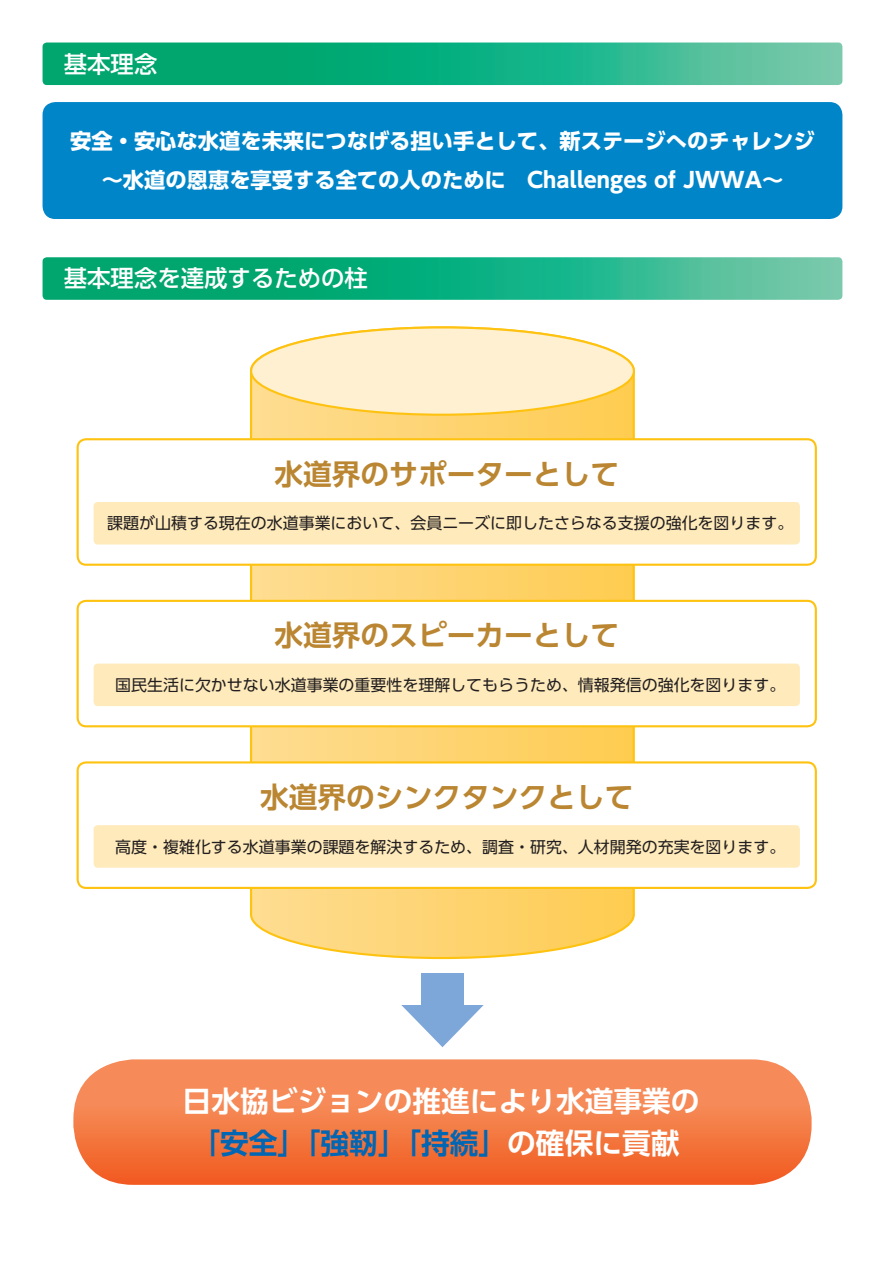
<style>
.page{position:relative;width:885px;height:1263px;background:#fff}
.page>*{position:absolute;margin:0;border:0;box-sizing:border-box;transform-origin:0 0}
.t1{font:700 28.65px "UD Shin Go Pr 6 N De";color:#ba8632}
.t2{font:700 28.65px/42.5px "UD Shin Go Pr 6 N De";color:#fff;text-align:center}
.t3{font:500 23.4px "UD Shin Go Pro";color:#fff}
.t4{font:700 21.3px/38.2px "UD Shin Go Pro";color:#fff;text-align:center}
.t5{font:15.9px "UD Shin Go Pr 6 N";color:#231f20}
.s1{color:#0166b3}
</style>
<div class="page">
<svg style="left:249px;top:326px;width:386px;height:634px;background:#fed87d"></svg>
<div style="left:251px;top:327px;width:382px;height:88px;background:#fef0d0;border-radius:50%"></div>
<div style="left:78px;top:439px;width:737px;height:126px;background:#fff;border-radius:9px"></div>
<div style="left:94px;top:502px;width:705px;height:42px;background:#feeaba;border-radius:4px"></div>
<div style="left:77px;top:438px;width:739px;height:128px;border:2px solid #fec210;border-radius:9px"></div>
<div style="left:78px;top:601px;width:737px;height:125px;background:#fff;border-radius:9px"></div>
<div style="left:94px;top:664px;width:705px;height:42px;background:#feeaba;border-radius:4px"></div>
<div style="left:77px;top:600px;width:739px;height:127px;border:2px solid #fec210;border-radius:9px"></div>
<div style="left:78px;top:762px;width:737px;height:126px;background:#fff;border-radius:9px"></div>
<div style="left:94px;top:825px;width:705px;height:43px;background:#feeaba;border-radius:4px"></div>
<div style="left:77px;top:761px;width:739px;height:128px;border:2px solid #fec210;border-radius:9px"></div>
<svg style="left:43px;top:43px;width:799px;height:42px;background:#1db183"></svg>
<div style="left:43px;top:102px;width:799px;height:117px;background:#0085c9;border-radius:13px"></div>
<svg style="left:43px;top:257px;width:799px;height:43px;background:#1fb284"></svg>
<div style="left:421px;top:973px;width:42px;height:43px;background:#7ca7d8"></div>
<svg style="left:401px;top:1005px;width:82px;height:42px"></svg>
<svg style="left:73px;top:1059px;width:738px;height:126px;background:#f47f4b"></svg>
<h2 class="t3" style="left:64px;top:45px;width:95px">基本理念</h2>
<h3 class="t4" style="left:70px;top:122px;width:746px">安全・安心な水道を未来につなげる担い手として、新ステージへのチャレンジ～水道の恩恵を享受する全ての人のために　Challenges of JWWA～</h3>
<h2 class="t3" style="left:64px;top:260px;width:306px">基本理念を達成するための柱</h2>
<h1 class="t1" style="left:274px;top:450px;width:346px">水道界のサポーターとして</h1>
<p class="t5" style="left:107px;top:510px;width:687px">課題が山積する現在の水道事業において、会員ニーズに即したさらなる支援の強化を図ります。</p>
<h1 class="t1" style="left:274px;top:612px;width:346px">水道界のスピーカーとして</h1>
<p class="t5" style="left:115px;top:672px;width:671px">国民生活に欠かせない水道事業の重要性を理解してもらうため、情報発信の強化を図ります。</p>
<h1 class="t1" style="left:260px;top:774px;width:375px">水道界のシンクタンクとして</h1>
<p class="t5" style="left:115px;top:833px;width:671px">高度・複雑化する水道事業の課題を解決するため、調査・研究、人材開発の充実を図ります。</p>
<h1 class="t2" style="left:183px;top:1079px;width:518px">日水協ビジョンの推進により水道事業の<span class="s1">「安全」「強靭」「持続」</span>の確保に貢献</h1>
</div>
